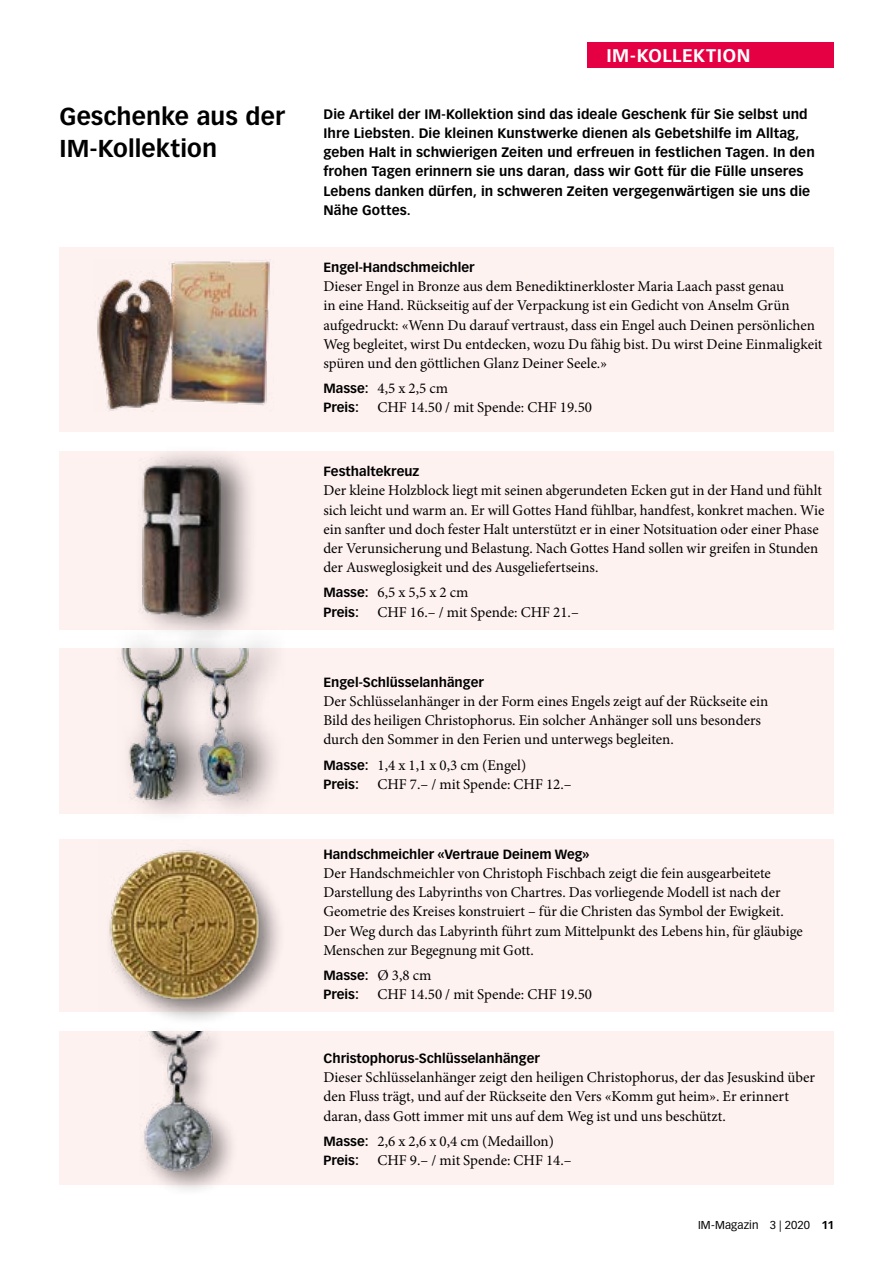
<style>
.page{position:relative;width:881px;height:1263px;background:#fff}
.page>*{position:absolute;margin:0;border:0;box-sizing:border-box;transform-origin:0 0}
.t1{font:700 24px/32px "Vectora LT Pro";letter-spacing:.005em;color:#000}
.t2{font:700 18px "Vectora LT Pro";letter-spacing:.03em;color:#fff}
.t3{font:15px/19.2px "Minion Pro";color:#000}
.t4{font:700 13.5px/19.2px "Vectora LT Pro";letter-spacing:.005em;color:#000}
.t5{font:700 13.2px "Vectora LT Pro";color:#000}
.t6{font:11.25px "Vectora LT Pro";letter-spacing:.01em;color:#000}
.s1{font-family:"Vectora LT Pro";font-weight:700;font-size:13.2px}
.s2{font-family:"Minion Pro";font-weight:400;font-size:15px}
.s3{font-weight:700}
</style>
<div class="page">
<div style="left:60px;top:451px;width:773px;height:178px;background:#fef2f1"></div>
<div style="left:60px;top:840px;width:773px;height:172px;background:#fef2f1"></div>
<div style="left:133px;top:445px;width:125px;height:196px;background:#000;opacity:.57"></div>
<img style="left:138px;top:458px;width:90px;height:161px">
<div style="left:103px;top:844px;width:183px;height:183px;background:#000;opacity:.5"></div>
<img style="left:103px;top:844px;width:166px;height:167px">
<div style="left:60px;top:1031px;width:773px;height:153px;background:#fef2f1"></div>
<div style="left:137px;top:1025px;width:102px;height:172px;background:#000;opacity:.45"></div>
<img style="left:140px;top:1031px;width:77px;height:144px">
<div style="left:60px;top:648px;width:773px;height:166px;background:#fef2f1"></div>
<div style="left:111px;top:619px;width:177px;height:206px;background:#000;opacity:.57"></div>
<img style="left:117px;top:648px;width:135px;height:155px">
<div style="left:60px;top:247px;width:773px;height:185px;background:#fef2f1"></div>
<img style="left:97px;top:260px;width:173px;height:151px">
<div style="left:587px;top:43px;width:246px;height:25px;background:#e50043"></div>
<h1 class="t1" style="left:60px;top:101px;width:227px">Geschenke aus der<br>IM-Kollektion</h1>
<p class="t2" style="left:606px;top:44px;width:145px">IM-KOLLEKTION</p>
<p class="t4" style="left:323px;top:105px;width:492px">Die Artikel der IM-Kollektion sind das ideale Geschenk für Sie selbst und Ihre Liebsten. Die kleinen Kunstwerke dienen als Gebetshilfe im Alltag, geben Halt in schwierigen Zeiten und erfreuen in festlichen Tagen. In den frohen Tagen erinnern sie uns daran, dass wir Gott für die Fülle unseres Lebens danken dürfen, in schweren Zeiten vergegenwärtigen sie uns die Nähe Gottes.</p>
<p class="t5" style="left:323px;top:259px;width:152px">Engel-Handschmeichler</p>
<p class="t3" style="left:323px;top:277px;width:500px">Dieser Engel in Bronze aus dem Benediktinerkloster Maria Laach passt genau<br>in eine Hand. Rückseitig auf der Verpackung ist ein Gedicht von Anselm Grün aufgedruckt: «Wenn Du darauf vertraust, dass ein Engel auch Deinen persönlichen Weg begleitet, wirst Du entdecken, wozu Du fähig bist. Du wirst Deine Einmaligkeit spüren und den göttlichen Glanz Deiner Seele.»</p>
<p class="t3" style="left:323px;top:379px;width:270px"><span class="s1">Masse:</span> 4,5 x 2,5 cm<br><span class="s1">Preis:</span> CHF 14.50 / mit Spende: CHF 19.50</p>
<p class="t5" style="left:323px;top:463px;width:97px">Festhaltekreuz</p>
<p class="t3" style="left:323px;top:481px;width:502px">Der kleine Holzblock liegt mit seinen abgerundeten Ecken gut in der Hand und fühlt sich leicht und warm an. Er will Gottes Hand fühlbar, handfest, konkret machen. Wie ein sanfter und doch fester Halt unterstützt er in einer Notsituation oder einer Phase der Verunsicherung und Belastung. Nach Gottes Hand sollen wir greifen in Stunden der Ausweglosigkeit und des Ausgeliefertseins.</p>
<p class="t3" style="left:323px;top:583px;width:257px"><span class="s1">Masse:</span> 6,5 x 5,5 x 2 cm<br><span class="s1">Preis:</span> CHF 16.– / mit Spende: CHF 21.–</p>
<p class="t5" style="left:323px;top:674px;width:162px">Engel-Schlüsselanhänger</p>
<p class="t3" style="left:323px;top:692px;width:446px">Der Schlüsselanhänger in der Form eines Engels zeigt auf der Rückseite ein<br>Bild des heiligen Christophorus. Ein solcher Anhänger soll uns besonders durch den Sommer in den Ferien und unterwegs begleiten.</p>
<p class="t3" style="left:323px;top:755px;width:249px"><span class="s1">Masse:</span> 1,4 x 1,1 x 0,3 cm (Engel)<br><span class="s1">Preis:</span> CHF 7.– / mit Spende: CHF 12.–</p>
<p class="t5" style="left:323px;top:846px;width:267px">Handschmeichler «Vertraue Deinem Weg»</p>
<p class="t3" style="left:323px;top:864px;width:480px">Der Handschmeichler von Christoph Fischbach zeigt die fein ausgearbeitete Darstellung des Labyrinths von Chartres. Das vorliegende Modell ist nach der Geometrie des Kreises konstruiert – für die Christen das Symbol der Ewigkeit.<br>Der Weg durch das Labyrinth führt zum Mittelpunkt des Lebens hin, für gläubige Menschen zur Begegnung mit Gott.</p>
<p class="t5" style="left:323px;top:967px;width:109px">Masse: <span class="s2">Ø 3,8 cm</span></p>
<p class="t3" style="left:323px;top:985px;width:270px"><span class="s1">Preis:</span> CHF 14.50 / mit Spende: CHF 19.50</p>
<p class="t5" style="left:323px;top:1050px;width:218px">Christophorus-Schlüsselanhänger</p>
<p class="t3" style="left:323px;top:1068px;width:493px">Dieser Schlüsselanhänger zeigt den heiligen Christophorus, der das Jesuskind über den Fluss trägt, und auf der Rückseite den Vers «Komm gut heim». Er erinnert daran, dass Gott immer mit uns auf dem Weg ist und uns beschützt.</p>
<p class="t3" style="left:323px;top:1132px;width:249px"><span class="s1">Masse:</span> 2,6 x 2,6 x 0,4 cm (Medaillon)<br><span class="s1">Preis:</span> CHF 9.– / mit Spende: CHF 14.–</p>
<p class="t6" style="left:697px;top:1218px;width:138px">IM-Magazin 3 | 2020 <span class="s3">11</span></p>
</div>
